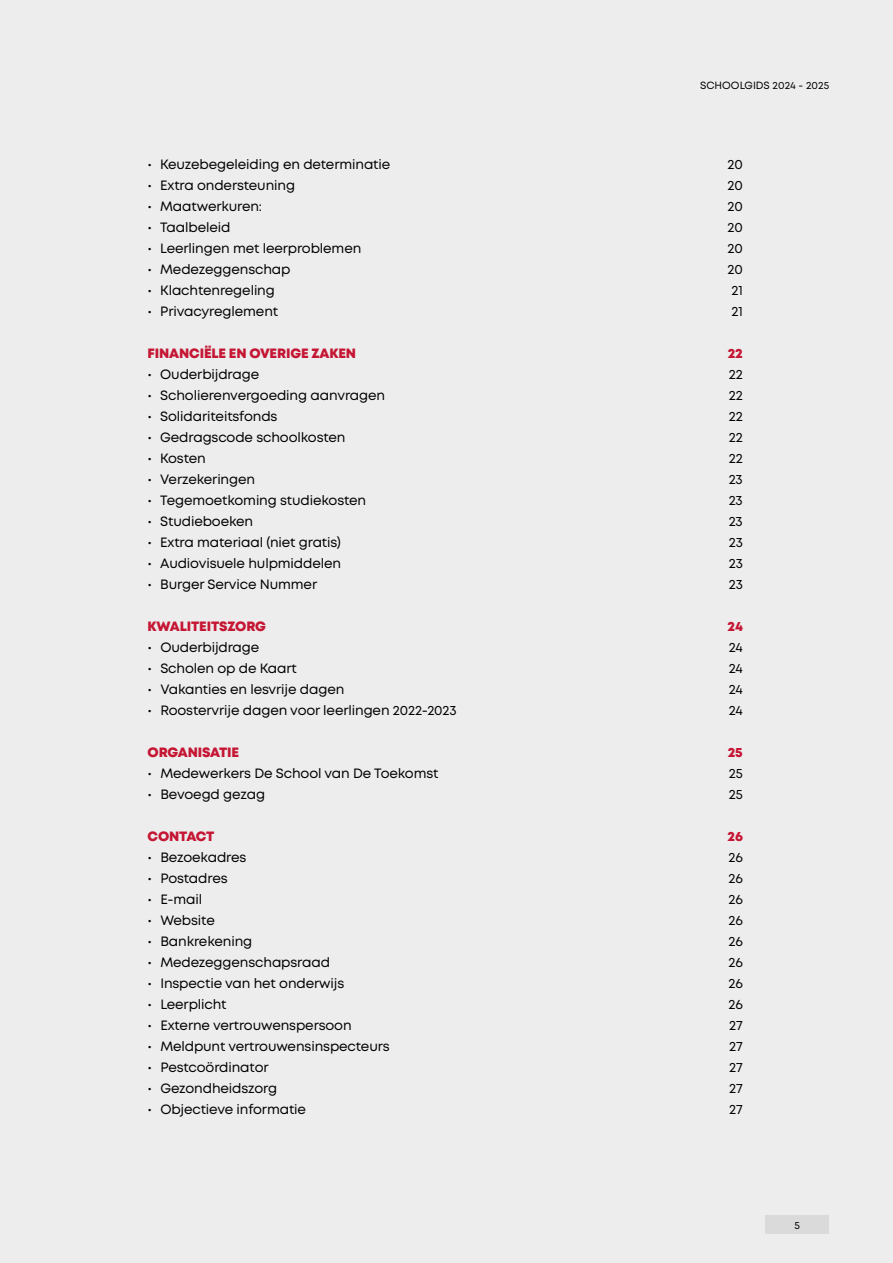
<style>
.page{position:relative;width:893px;height:1263px;background:#ededed}
.page>*{position:absolute;margin:0;border:0;box-sizing:border-box;transform-origin:0 0}
.t1{font:13.5px "Mont";letter-spacing:-.01em;color:#000}
.t2{font:800 13.5px "Mont";letter-spacing:-.01em;color:#c51634}
.t3{font:10.5px "Mont";color:#000}
</style>
<div class="page">
<div style="left:765px;top:1216px;width:64px;height:18px;background:#dadada"></div>
<p class="t3" style="left:700px;top:78px;width:130px">SCHOOLGIDS 2024 - 2025</p>
<p class="t1" style="left:147px;top:155px;width:244px">• Keuzebegeleiding en determinatie</p>
<p class="t1" style="left:727px;top:155px;width:17px">20</p>
<p class="t1" style="left:147px;top:176px;width:149px">• Extra ondersteuning</p>
<p class="t1" style="left:727px;top:176px;width:17px">20</p>
<p class="t1" style="left:147px;top:197px;width:116px">• Maatwerkuren:</p>
<p class="t1" style="left:727px;top:197px;width:17px">20</p>
<p class="t1" style="left:147px;top:218px;width:85px">• Taalbeleid</p>
<p class="t1" style="left:727px;top:218px;width:17px">20</p>
<p class="t1" style="left:147px;top:239px;width:215px">• Leerlingen met leerproblemen</p>
<p class="t1" style="left:727px;top:239px;width:17px">20</p>
<p class="t1" style="left:147px;top:260px;width:145px">• Medezeggenschap</p>
<p class="t1" style="left:727px;top:260px;width:17px">20</p>
<p class="t1" style="left:147px;top:281px;width:129px">• Klachtenregeling</p>
<p class="t1" style="left:731px;top:281px;width:13px">21</p>
<p class="t1" style="left:147px;top:302px;width:132px">• Privacyreglement</p>
<p class="t1" style="left:731px;top:302px;width:13px">21</p>
<p class="t2" style="left:147px;top:344px;width:210px">FINANCIËLE EN OVERIGE ZAKEN</p>
<p class="t2" style="left:728px;top:344px;width:17px">22</p>
<p class="t1" style="left:147px;top:365px;width:113px">• Ouderbijdrage</p>
<p class="t1" style="left:729px;top:365px;width:16px">22</p>
<p class="t1" style="left:147px;top:386px;width:239px">• Scholierenvergoeding aanvragen</p>
<p class="t1" style="left:729px;top:386px;width:16px">22</p>
<p class="t1" style="left:148px;top:407px;width:132px">• Solidariteitsfonds</p>
<p class="t1" style="left:729px;top:407px;width:16px">22</p>
<p class="t1" style="left:148px;top:428px;width:200px">• Gedragscode schoolkosten</p>
<p class="t1" style="left:729px;top:428px;width:16px">22</p>
<p class="t1" style="left:148px;top:449px;width:60px">• Kosten</p>
<p class="t1" style="left:729px;top:449px;width:16px">22</p>
<p class="t1" style="left:148px;top:471px;width:109px">• Verzekeringen</p>
<p class="t1" style="left:729px;top:471px;width:16px">23</p>
<p class="t1" style="left:148px;top:492px;width:220px">• Tegemoetkoming studiekosten</p>
<p class="t1" style="left:729px;top:492px;width:16px">23</p>
<p class="t1" style="left:148px;top:513px;width:107px">• Studieboeken</p>
<p class="t1" style="left:729px;top:513px;width:16px">23</p>
<p class="t1" style="left:148px;top:534px;width:195px">• Extra materiaal (niet gratis)</p>
<p class="t1" style="left:729px;top:534px;width:16px">23</p>
<p class="t1" style="left:148px;top:555px;width:195px">• Audiovisuele hulpmiddelen</p>
<p class="t1" style="left:729px;top:555px;width:16px">23</p>
<p class="t1" style="left:148px;top:576px;width:171px">• Burger Service Nummer</p>
<p class="t1" style="left:729px;top:576px;width:16px">23</p>
<p class="t2" style="left:148px;top:617px;width:120px">KWALITEITSZORG</p>
<p class="t2" style="left:727px;top:617px;width:17px">24</p>
<p class="t1" style="left:148px;top:639px;width:113px">• Ouderbijdrage</p>
<p class="t1" style="left:729px;top:639px;width:16px">24</p>
<p class="t1" style="left:148px;top:660px;width:151px">• Scholen op de Kaart</p>
<p class="t1" style="left:729px;top:660px;width:16px">24</p>
<p class="t1" style="left:148px;top:681px;width:198px">• Vakanties en lesvrije dagen</p>
<p class="t1" style="left:729px;top:681px;width:16px">24</p>
<p class="t1" style="left:148px;top:702px;width:311px">• Roostervrije dagen voor leerlingen 2022-2023</p>
<p class="t1" style="left:729px;top:702px;width:16px">24</p>
<p class="t2" style="left:148px;top:743px;width:93px">ORGANISATIE</p>
<p class="t2" style="left:728px;top:743px;width:17px">25</p>
<p class="t1" style="left:148px;top:765px;width:292px">• Medewerkers De School van De Toekomst</p>
<p class="t1" style="left:729px;top:765px;width:16px">25</p>
<p class="t1" style="left:148px;top:786px;width:119px">• Bevoegd gezag</p>
<p class="t1" style="left:729px;top:786px;width:16px">25</p>
<p class="t2" style="left:148px;top:827px;width:68px">CONTACT</p>
<p class="t2" style="left:728px;top:827px;width:17px">26</p>
<p class="t1" style="left:148px;top:849px;width:100px">• Bezoekadres</p>
<p class="t1" style="left:728px;top:849px;width:16px">26</p>
<p class="t1" style="left:148px;top:870px;width:82px">• Postadres</p>
<p class="t1" style="left:728px;top:870px;width:16px">26</p>
<p class="t1" style="left:148px;top:891px;width:56px">• E-mail</p>
<p class="t1" style="left:728px;top:891px;width:16px">26</p>
<p class="t1" style="left:148px;top:912px;width:69px">• Website</p>
<p class="t1" style="left:728px;top:912px;width:16px">26</p>
<p class="t1" style="left:148px;top:933px;width:106px">• Bankrekening</p>
<p class="t1" style="left:728px;top:933px;width:16px">26</p>
<p class="t1" style="left:148px;top:954px;width:184px">• Medezeggenschapsraad</p>
<p class="t1" style="left:728px;top:954px;width:16px">26</p>
<p class="t1" style="left:148px;top:975px;width:198px">• Inspectie van het onderwijs</p>
<p class="t1" style="left:728px;top:975px;width:16px">26</p>
<p class="t1" style="left:148px;top:996px;width:81px">• Leerplicht</p>
<p class="t1" style="left:728px;top:996px;width:16px">26</p>
<p class="t1" style="left:148px;top:1017px;width:206px">• Externe vertrouwenspersoon</p>
<p class="t1" style="left:729px;top:1017px;width:15px">27</p>
<p class="t1" style="left:148px;top:1038px;width:244px">• Meldpunt vertrouwensinspecteurs</p>
<p class="t1" style="left:729px;top:1038px;width:15px">27</p>
<p class="t1" style="left:148px;top:1059px;width:123px">• Pestcoördinator</p>
<p class="t1" style="left:729px;top:1059px;width:15px">27</p>
<p class="t1" style="left:148px;top:1080px;width:131px">• Gezondheidszorg</p>
<p class="t1" style="left:729px;top:1080px;width:15px">27</p>
<p class="t1" style="left:148px;top:1101px;width:160px">• Objectieve informatie</p>
<p class="t1" style="left:729px;top:1101px;width:15px">27</p>
<p class="t3" style="left:794px;top:1218px;width:7px">5</p>
</div>
